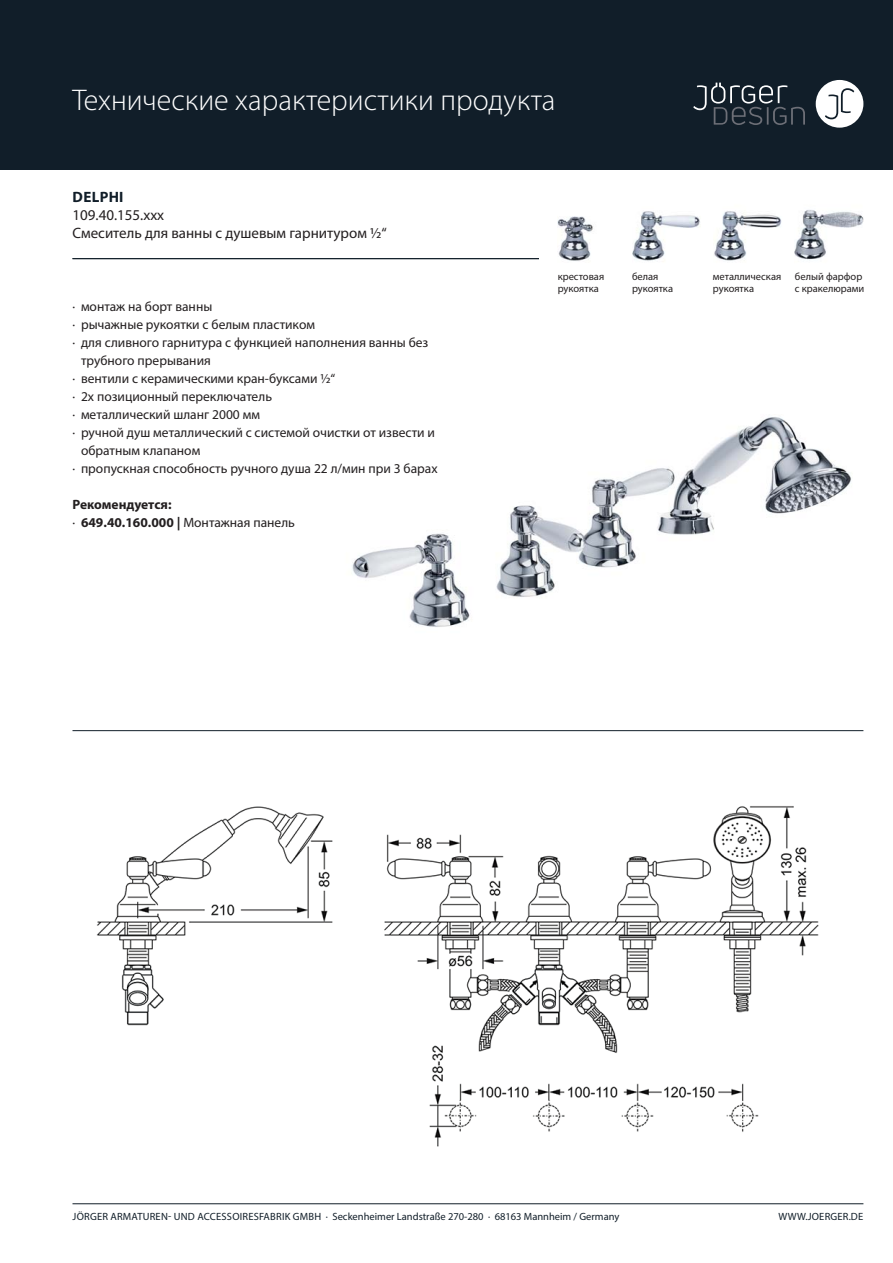
<style>
.page{position:relative;width:893px;height:1263px;background:#fff}
.page>*{position:absolute;margin:0;border:0;box-sizing:border-box;transform-origin:0 0}
.t1{font:300 30px "Myriad Pro";color:#fff}
.t2{font:15px "Myriad Pro";color:#231f20}
.t3{font:700 15px "Myriad Pro";letter-spacing:.02em;color:#111e29}
.t4{font:13.5px "Myriad Pro";color:#231f20}
.t5{font:700 13.5px/18px "Myriad Pro";letter-spacing:-.005em;color:#231f20}
.t6{font:10.5px "Myriad Pro";letter-spacing:.005em;color:#111e29}
.t7{font:10.5px/12px "Myriad Pro";color:#231f20}
.s1{font-weight:400}
</style>
<div class="page">
<div style="left:0;top:0;width:893px;height:169px;background:#111e29"></div>
<div style="left:816px;top:80px;width:47px;height:48px;background:#fff;border-radius:50%"></div>
<svg style="left:825px;top:88px;width:29px;height:31px"></svg>
<svg style="left:693px;top:83px;width:112px;height:42px"></svg>
<hr style="left:72px;top:1203px;width:791px;height:1px;background:#111e29">
<img style="left:352px;top:417px;width:499px;height:210px">
<hr style="left:72px;top:258px;width:791px;height:1px;background:#111e29">
<hr style="left:72px;top:730px;width:791px;height:1px;background:#111e29">
<img style="left:97px;top:806px;width:722px;height:341px">
<div style="left:540px;top:195px;width:334px;height:110px;background:#fff"></div>
<img style="left:558px;top:216px;width:35px;height:45px">
<img style="left:632px;top:211px;width:68px;height:50px">
<img style="left:714px;top:211px;width:68px;height:50px">
<img style="left:794px;top:210px;width:70px;height:50px">
<h1 class="t1" style="left:72px;top:89px;width:484px">Технические характеристики продукта</h1>
<p class="t3" style="left:73px;top:191px;width:52px">DELPHI</p>
<p class="t2" style="left:72px;top:210px;width:93px">109.40.155.xxx</p>
<p class="t2" style="left:72px;top:227px;width:316px">Смеситель для ванны с душевым гарнитуром ½“</p>
<p class="t4" style="left:72px;top:302px;width:141px">· монтаж на борт ванны</p>
<p class="t4" style="left:72px;top:320px;width:244px">· рычажные рукоятки с белым пластиком</p>
<p class="t4" style="left:72px;top:338px;width:357px">· для сливного гарнитура с функцией наполнения ванны без</p>
<p class="t4" style="left:81px;top:356px;width:131px">трубного прерывания</p>
<p class="t4" style="left:72px;top:374px;width:264px">· вентили с керамическими кран-буксами ½“</p>
<p class="t4" style="left:72px;top:392px;width:201px">· 2х позиционный переключатель</p>
<p class="t4" style="left:72px;top:410px;width:189px">· металлический шланг 2000 мм</p>
<p class="t4" style="left:72px;top:428px;width:364px">· ручной душ металлический с системой очистки от извести и</p>
<p class="t4" style="left:81px;top:446px;width:121px">обратным клапаном</p>
<p class="t4" style="left:72px;top:464px;width:367px">· пропускная способность ручного душа 22 л/мин при 3 барах</p>
<p class="t5" style="left:72px;top:497px;width:224px">Рекомендуется:<br><span class="s1">·</span> 649.40.160.000 | <span class="s1">Mонтажная панель</span></p>
<p class="t7" style="left:558px;top:271px;width:48px">крестовая рукоятка</p>
<p class="t7" style="left:632px;top:271px;width:43px">белая рукоятка</p>
<p class="t7" style="left:713px;top:271px;width:70px">металлическая рукоятка</p>
<p class="t7" style="left:795px;top:271px;width:71px">белый фарфор с кракелюрами</p>
<p class="t6" style="left:73px;top:1213px;width:548px">JÖRGER ARMATUREN- UND ACCESSOIRESFABRIK GMBH · Seckenheimer Landstraße 270-280 · 68163 Mannheim / Germany</p>
<p class="t6" style="left:778px;top:1213px;width:86px">WWW.JOERGER.DE</p>
</div>
